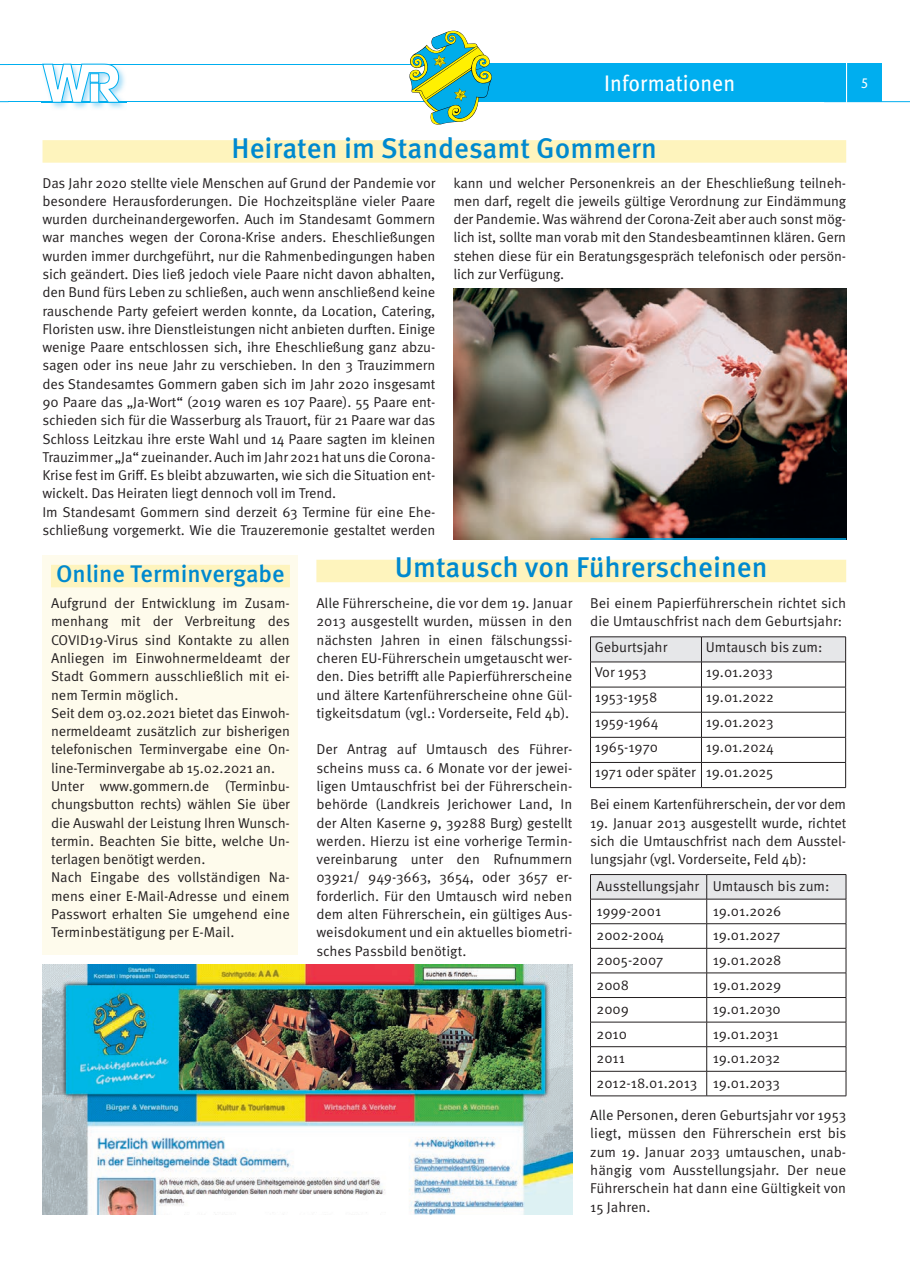
<style>
.page{position:relative;width:910px;height:1280px;background:#fff}
.page>*{position:absolute;margin:0;border:0;box-sizing:border-box;transform-origin:0 0}
.t1{font:500 28.5px "Meta Pro";color:#0089cf}
.t2{font:500 24px "Meta Pro";color:#0089cf}
.t3{font:22.5px "Meta Pro";color:#fff;scale:.95 1}
.t4{font:15px "Today SB";color:#fff;scale:.95 1}
.t5{font:14.25px/18.3px "Meta Pro";letter-spacing:-.01em;color:#231f20;text-align:justify}
</style>
<div class="page">
<div style="left:451px;top:63px;width:395px;height:39px;background:#00aeef"></div>
<hr style="left:9px;top:101px;width:814px;height:1px;background:#00aeef">
<hr style="left:9px;top:64px;width:814px;height:1px;background:#00aeef">
<hr style="left:824px;top:101px;width:86px;height:1px;background:#00aeef">
<div style="left:847px;top:63px;width:35px;height:39px;background:#00aeef"></div>
<hr style="left:846px;top:62px;width:1px;height:41px;background:#fff">
<svg style="left:409px;top:30px;width:83px;height:95px"></svg>
<img style="left:41px;top:63px;width:86px;height:46px">
<svg style="left:42px;top:64px;width:78px;height:39px"></svg>
<div style="left:43px;top:556px;width:255px;height:399px;background:#fefbec"></div>
<div style="left:51px;top:565px;width:239px;height:22px;background:#fef4bd"></div>
<hr style="left:590px;top:636px;width:111px;height:1px;background:#231f20">
<hr style="left:701px;top:636px;width:145px;height:1px;background:#231f20">
<svg style="left:590px;top:637px;width:256px;height:150px"></svg>
<hr style="left:590px;top:787px;width:111px;height:1px;background:#231f20">
<hr style="left:701px;top:787px;width:145px;height:1px;background:#231f20">
<svg style="left:590px;top:874px;width:257px;height:222px"></svg>
<hr style="left:590px;top:1096px;width:117px;height:1px;background:#231f20">
<hr style="left:707px;top:1096px;width:139px;height:1px;background:#231f20">
<div style="left:316px;top:560px;width:530px;height:22px;background:#fef4bd"></div>
<div style="left:43px;top:140px;width:803px;height:23px;background:#fef4bd"></div>
<img style="left:453px;top:288px;width:393px;height:251px">
<img style="left:43px;top:964px;width:529px;height:251px">
<hr style="left:590px;top:538px;width:256px;height:2px;background:#00aeef">
<h3 class="t3" style="left:604px;top:69px;width:139px">Informationen</h3>
<p class="t4" style="left:861px;top:75px;width:9px">5</p>
<h1 class="t1" style="left:232px;top:130px;width:427px">Heiraten im Standesamt Gommern</h1>
<p class="t5" style="left:43px;top:174px;width:394px;text-align:left">Das Jahr 2020 stellte viele Menschen auf Grund der Pandemie vor besondere Herausforderungen. Die Hochzeitspläne vieler Paare wurden durcheinandergeworfen. Auch im Standesamt Gommern war manches wegen der Corona-Krise anders. Eheschließungen wurden immer durchgeführt, nur die Rahmenbedingungen haben sich geändert. Dies ließ jedoch viele Paare nicht davon abhalten, den Bund fürs Leben zu schließen, auch wenn anschließend keine rauschende Party gefeiert werden konnte, da Location, Catering, Floristen usw. ihre Dienstleistungen nicht anbieten durften. Einige wenige Paare entschlossen sich, ihre Eheschließung ganz abzu&shy;sagen oder ins neue Jahr zu verschieben. In den 3 Trauzimmern des Standesamtes Gommern gaben sich im Jahr 2020 insgesamt 90 Paare das „Ja-Wort“ (2019 waren es 107 Paare). 55 Paare ent&shy;schieden sich für die Wasserburg als Trauort, für 21 Paare war das Schloss Leitzkau ihre erste Wahl und 14 Paare sagten im kleinen Trauzimmer „Ja“ zueinander. Auch im Jahr 2021 hat uns die Corona-Krise fest im Griff. Es bleibt abzuwarten, wie sich die Situation ent&shy;wickelt. Das Heiraten liegt dennoch voll im Trend.<br>Im Standesamt Gommern sind derzeit 63 Termine für eine Ehe&shy;schließung vorgemerkt. Wie die Trauzeremonie gestaltet werden</p>
<p class="t5" style="left:453px;top:174px;width:394px">kann und welcher Personenkreis an der Eheschließung teilneh&shy;men darf, regelt die jeweils gültige Verordnung zur Eindämmung der Pandemie. Was während der Corona-Zeit aber auch sonst mög&shy;lich ist, sollte man vorab mit den Standesbeamtinnen klären. Gern stehen diese für ein Beratungsgespräch telefonisch oder persön&shy;lich zur Verfügung.</p>
<h2 class="t2" style="left:56px;top:559px;width:230px">Online Terminvergabe</h2>
<p class="t5" style="left:51px;top:594px;width:241px;text-align:left">Aufgrund der Entwicklung im Zusam&shy;menhang mit der Verbreitung des COVID19-Virus sind Kontakte zu allen Anliegen im Einwohnermeldeamt der Stadt Gommern ausschließlich mit ei&shy;nem Termin möglich.<br>Seit dem 03.02.2021 bietet das Einwoh&shy;nermeldeamt zusätzlich zur bisherigen telefonischen Terminvergabe eine On&shy;line-Terminvergabe ab 15.02.2021 an.<br>Unter www.gommern.de (Terminbu&shy;chungsbutton rechts) wählen Sie über die Auswahl der Leistung Ihren Wunsch&shy;termin. Beachten Sie bitte, welche Un&shy;terlagen benötigt werden.<br>Nach Eingabe des vollständigen Na&shy;mens einer E-Mail-Adresse und einem Passwort erhalten Sie umgehend eine Terminbestätigung per E-Mail.</p>
<p class="t5" style="left:316px;top:594px;width:257px">Alle Führerscheine, die vor dem 19. Januar 2013 ausgestellt wurden, müssen in den nächsten Jahren in einen fälschungssi&shy;cheren EU-Führerschein umgetauscht wer&shy;den. Dies betrifft alle Papierführerscheine und ältere Kartenführerscheine ohne Gül&shy;tigkeitsdatum (vgl.: Vorderseite, Feld 4b).</p>
<h1 class="t1" style="left:395px;top:549px;width:374px">Umtausch von Führerscheinen</h1>
<p class="t5" style="left:590px;top:594px;width:257px">Bei einem Papierführerschein richtet sich die Umtauschfrist nach dem Geburtsjahr:</p>
<p class="t5" style="left:595px;top:638px;width:74px">Geburtsjahr</p>
<p class="t5" style="left:706px;top:638px;width:118px">Umtausch bis zum:</p>
<p class="t5" style="left:595px;top:663px;width:53px">Vor 1953</p>
<p class="t5" style="left:706px;top:663px;width:69px">19.01.2033</p>
<p class="t5" style="left:595px;top:688px;width:64px">1953-1958</p>
<p class="t5" style="left:706px;top:688px;width:70px">19.01.2022</p>
<p class="t5" style="left:595px;top:713px;width:65px">1959-1964</p>
<p class="t5" style="left:706px;top:713px;width:69px">19.01.2023</p>
<p class="t5" style="left:595px;top:739px;width:65px">1965-1970</p>
<p class="t5" style="left:316px;top:741px;width:258px">Der Antrag auf Umtausch des Führer&shy;scheins muss ca. 6 Monate vor der jewei&shy;ligen Umtauschfrist bei der Führerschein&shy;behörde (Landkreis Jerichower Land, In der Alten Kaserne 9, 39288 Burg) gestellt werden. Hierzu ist eine vorherige Termin&shy;vereinbarung unter den Rufnummern 03921/ 949-3663, 3654, oder 3657 er&shy;forderlich. Für den Umtausch wird neben dem alten Führerschein, ein gültiges Aus&shy;weisdokument und ein aktuelles biometri&shy;sches Passbild benötigt.</p>
<p class="t5" style="left:595px;top:735px;width:181px;line-height:25px;text-align:right">19.01.2024<br>1971 oder später 19.01.2025</p>
<p class="t5" style="left:590px;top:796px;width:257px">Bei einem Kartenführerschein, der vor dem</p>
<p class="t5" style="left:590px;top:814px;width:258px">19. Januar 2013 ausgestellt wurde, richtet sich die Umtauschfrist nach dem Ausstel&shy;lungsjahr (vgl. Vorderseite, Feld 4b):</p>
<p class="t5" style="left:596px;top:874px;width:235px;line-height:24.6px">Ausstellungsjahr Umtausch bis zum:<br>1999-2001</p>
<p class="t5" style="left:713px;top:902px;width:70px">19.01.2026</p>
<p class="t5" style="left:596px;top:927px;width:69px">2002-2004</p>
<p class="t5" style="left:713px;top:927px;width:69px">19.01.2027</p>
<p class="t5" style="left:596px;top:951px;width:68px">2005-2007</p>
<p class="t5" style="left:713px;top:951px;width:70px">19.01.2028</p>
<p class="t5" style="left:596px;top:976px;width:34px">2008</p>
<p class="t5" style="left:713px;top:976px;width:70px">19.01.2029</p>
<p class="t5" style="left:596px;top:1001px;width:34px">2009</p>
<p class="t5" style="left:713px;top:1001px;width:70px">19.01.2030</p>
<p class="t5" style="left:596px;top:1025px;width:32px">2010</p>
<p class="t5" style="left:713px;top:1025px;width:68px">19.01.2031</p>
<p class="t5" style="left:596px;top:1050px;width:30px">2011</p>
<p class="t5" style="left:596px;top:1047px;width:185px;line-height:24.6px;text-align:right">19.01.2032<br>2012-18.01.2013 19.01.2033</p>
<p class="t5" style="left:590px;top:1106px;width:257px">Alle Personen, deren Geburtsjahr vor 1953 liegt, müssen den Führerschein erst bis zum 19. Januar 2033 umtauschen, unab&shy;hängig vom Ausstellungsjahr. Der neue Führerschein hat dann eine Gültigkeit von 15 Jahren.</p>
</div>
